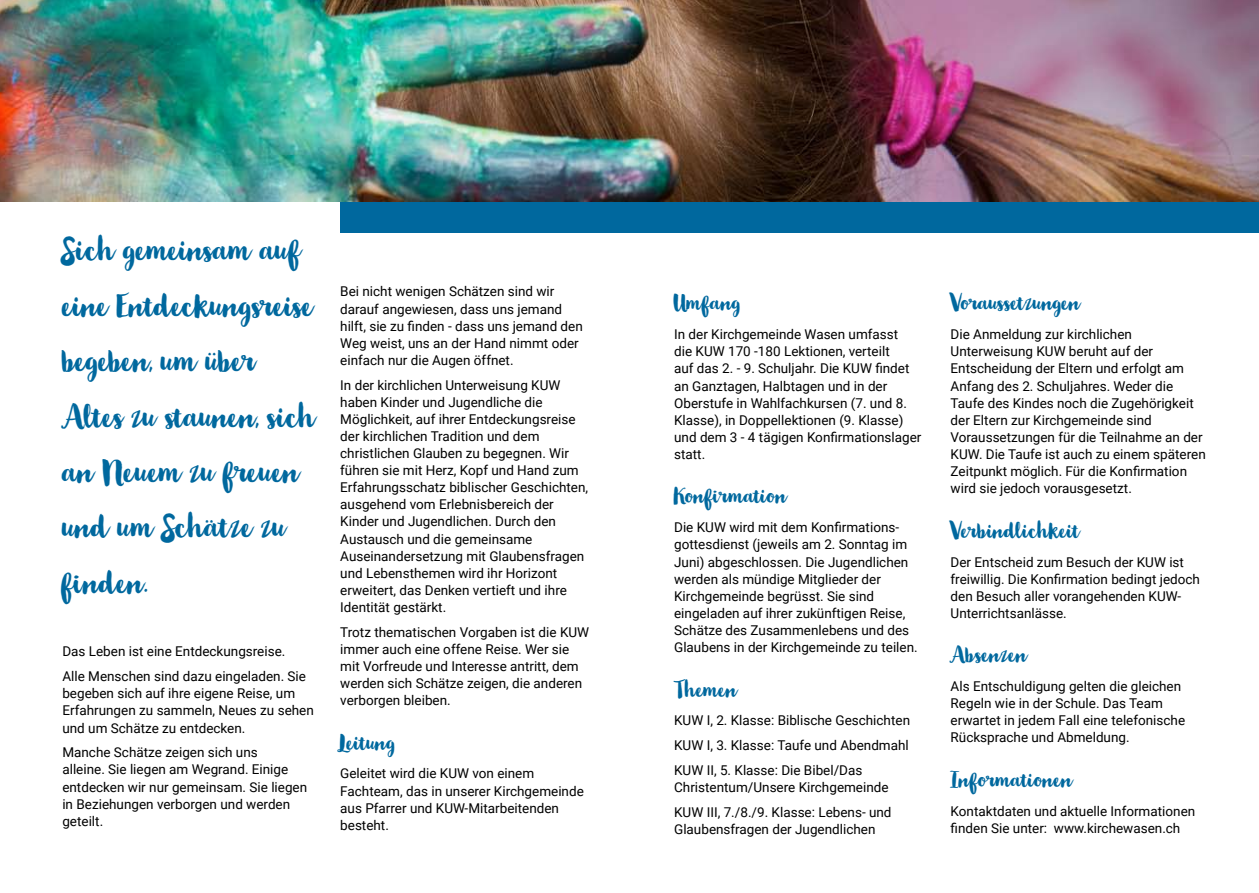
<style>
.page{position:relative;width:1259px;height:893px;background:#fff}
.page>*{position:absolute;margin:0;border:0;box-sizing:border-box;transform-origin:0 0}
.t1{font:30.6px/55.3px "Wanderlust Gold";letter-spacing:-.02em;color:#00689e}
.t2{font:21px "Wanderlust Gold";letter-spacing:-.01em;color:#00689e}
.t3{font:13.5px/17.1px "Roboto";color:#000}
</style>
<div class="page">
<div style="left:340px;top:184px;width:919px;height:49px;background:#00689e"></div>
<img style="left:0;top:0;width:1259px;height:202px">
<h1 class="t1" style="left:62px;top:224px;width:255px">Sich gemeinsam auf eine Entdeckungsreise begeben, um über<br>Altes zu staunen, sich an Neuem zu freuen und um Schätze zu finden.</h1>
<p class="t3" style="left:62px;top:639px;width:245px;line-height:24.8px">Das Leben ist eine Entdeckungsreise.<br>Alle Menschen sind dazu eingeladen. Sie</p>
<p class="t3" style="left:62px;top:684px;width:253px">begeben sich auf ihre eigene Reise, um<br>Erfahrungen zu sammeln, Neues zu sehen und um Schätze zu entdecken.</p>
<p class="t3" style="left:62px;top:743px;width:246px">Manche Schätze zeigen sich uns<br>alleine. Sie liegen am Wegrand. Einige entdecken wir nur gemeinsam. Sie liegen in Beziehungen verborgen und werden geteilt.</p>
<p class="t3" style="left:340px;top:283px;width:244px">Bei nicht wenigen Schätzen sind wir darauf angewiesen, dass uns jemand hilft, sie zu finden - dass uns jemand den Weg weist, uns an der Hand nimmt oder einfach nur die Augen öffnet.</p>
<p class="t3" style="left:340px;top:376px;width:249px">In der kirchlichen Unterweisung KUW haben Kinder und Jugendliche die Möglichkeit, auf ihrer Entdeckungsreise der kirchlichen Tradition und dem christlichen Glauben zu begegnen. Wir führen sie mit Herz, Kopf und Hand zum Erfahrungsschatz biblischer Geschichten, ausgehend vom Erlebnisbereich der Kinder und Jugendlichen. Durch den Austausch und die gemeinsame Auseinandersetzung mit Glaubensfragen und Lebensthemen wird ihr Horizont erweitert, das Denken vertieft und ihre Identität gestärkt.</p>
<p class="t3" style="left:340px;top:623px;width:250px">Trotz thematischen Vorgaben ist die KUW immer auch eine offene Reise. Wer sie mit Vorfreude und Interesse antritt, dem werden sich Schätze zeigen, die anderen verborgen bleiben.</p>
<h2 class="t2" style="left:340px;top:728px;width:57px">Leitung</h2>
<p class="t3" style="left:340px;top:765px;width:245px">Geleitet wird die KUW von einem<br>Fachteam, das in unserer Kirchgemeinde aus Pfarrer und KUW-Mitarbeitenden besteht.</p>
<h2 class="t2" style="left:674px;top:289px;width:68px">Umfang</h2>
<p class="t3" style="left:674px;top:325px;width:249px">In der Kirchgemeinde Wasen umfasst<br>die KUW 170 -180 Lektionen, verteilt<br>auf das 2. - 9. Schuljahr. Die KUW findet an Ganztagen, Halbtagen und in der Oberstufe in Wahlfachkursen (7. und 8.<br>Klasse), in Doppellektionen (9. Klasse) und dem 3 - 4 tägigen Konfirmationslager statt.</p>
<h2 class="t2" style="left:674px;top:482px;width:115px">Konfirmation</h2>
<p class="t3" style="left:674px;top:518px;width:245px">Die KUW wird mit dem Konfirmations&shy;gottesdienst (jeweils am 2. Sonntag im Juni) abgeschlossen. Die Jugendlichen werden als mündige Mitglieder der Kirchgemeinde begrüsst. Sie sind eingeladen auf ihrer zukünftigen Reise, Schätze des Zusammenlebens und des Glaubens in der Kirchgemeinde zu teilen.</p>
<h2 class="t2" style="left:674px;top:675px;width:65px">Themen</h2>
<p class="t3" style="left:674px;top:708px;width:237px;line-height:24.8px;text-align:justify">KUW I, 2. Klasse: Biblische Geschichten KUW I, 3. Klasse: Taufe und Abendmahl KUW II, 5. Klasse: Die Bibel/Das</p>
<p class="t3" style="left:674px;top:774px;width:219px;line-height:24.8px">Christentum/Unsere Kirchgemeinde<br>KUW III, 7./8./9. Klasse: Lebens- und</p>
<p class="t3" style="left:674px;top:820px;width:203px">Glaubensfragen der Jugendlichen</p>
<h2 class="t2" style="left:950px;top:289px;width:132px">Voraussetzungen</h2>
<p class="t3" style="left:950px;top:325px;width:257px">Die Anmeldung zur kirchlichen Unterweisung KUW beruht auf der Entscheidung der Eltern und erfolgt am Anfang des 2. Schuljahres. Weder die Taufe des Kindes noch die Zugehörigkeit der Eltern zur Kirchgemeinde sind Voraussetzungen für die Teilnahme an der KUW. Die Taufe ist auch zu einem späteren Zeitpunkt möglich. Für die Konfirmation wird sie jedoch vorausgesetzt.</p>
<h2 class="t2" style="left:950px;top:516px;width:131px">Verbindlichkeit</h2>
<p class="t3" style="left:950px;top:553px;width:251px">Der Entscheid zum Besuch der KUW ist freiwillig. Die Konfirmation bedingt jedoch den Besuch aller vorangehenden KUW-Unterrichtsanlässe.</p>
<h2 class="t2" style="left:950px;top:641px;width:79px">Absenzen</h2>
<p class="t3" style="left:950px;top:677px;width:236px">Als Entschuldigung gelten die gleichen Regeln wie in der Schule. Das Team erwartet in jedem Fall eine telefonische Rücksprache und Abmeldung.</p>
<h2 class="t2" style="left:950px;top:765px;width:124px">Informationen</h2>
<p class="t3" style="left:950px;top:802px;width:246px">Kontaktdaten und aktuelle Informationen finden Sie unter: www.kirchewasen.ch</p>
</div>
